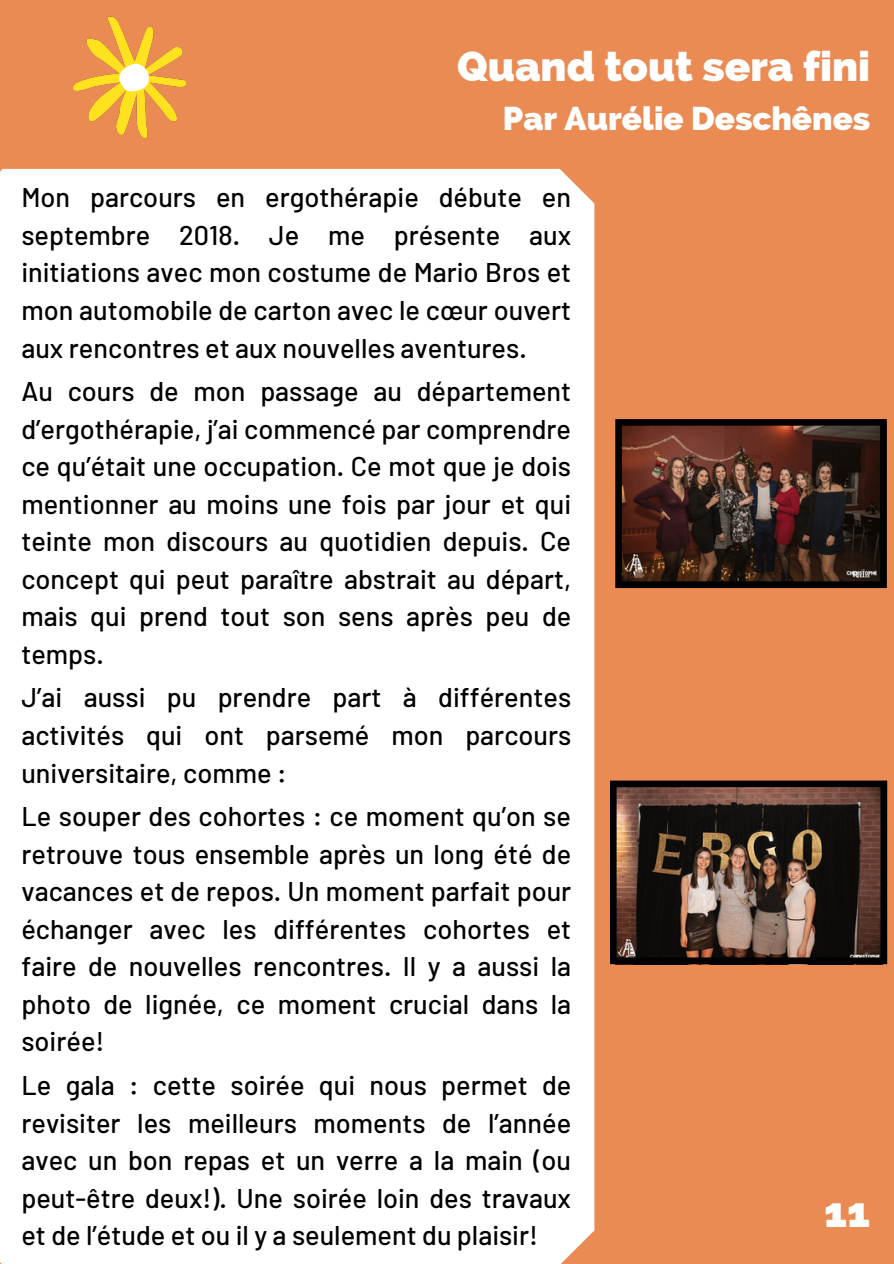
<style>
.page{position:relative;width:894px;height:1264px;background:#fff}
.page>*{position:absolute;margin:0;border:0;box-sizing:border-box;transform-origin:0 0}
.t1{font:800 42px "Raleway";color:#fff}
.t2{font:800 33px "Raleway";color:#fff}
.t3{font:500 27px/37.5px "Barlow";color:#000;text-align:justify}
</style>
<div class="page">
<div style="left:0;top:0;width:893px;height:1263px;background:#ea8b54"></div>
<div style="left:0;top:169px;width:594px;height:1094px;background:#fff"></div>
<svg style="left:610px;top:780px;width:276px;height:184px;background:#4f3c31"></svg>
<img style="left:73px;top:16px;width:114px;height:122px">
<svg style="left:615px;top:419px;width:271px;height:169px;background:#40271f"></svg>
<p class="t1" style="left:457px;top:41px;width:414px">Quand tout sera fini</p>
<p class="t2" style="left:503px;top:99px;width:368px">Par Aurélie Deschênes</p>
<p class="t3" style="left:21px;top:178px;width:551px">Mon parcours en ergothérapie débute en septembre 2018. Je me présente aux initiations avec mon costume de Mario Bros et mon automobile de carton avec le cœur ouvert aux rencontres et aux nouvelles aventures.</p>
<p class="t3" style="left:21px;top:371px;width:551px">Au cours de mon passage au département d’ergothérapie, j’ai commencé par comprendre ce qu’était une occupation. Ce mot que je dois mentionner au moins une fois par jour et qui teinte mon discours au quotidien depuis. Ce concept qui peut paraître abstrait au départ, mais qui prend tout son sens après peu de temps.</p>
<p class="t3" style="left:21px;top:678px;width:551px">J’ai aussi pu prendre part à différentes activités qui ont parsemé mon parcours universitaire, comme :</p>
<p class="t3" style="left:21px;top:796px;width:551px">Le souper des cohortes : ce moment qu’on se retrouve tous ensemble après un long été de vacances et de repos. Un moment parfait pour échanger avec les différentes cohortes et faire de nouvelles rencontres. Il y a aussi la photo de lignée, ce moment crucial dans la soirée!</p>
<p class="t3" style="left:21px;top:1065px;width:551px">Le gala : cette soirée qui nous permet de revisiter les meilleurs moments de l’année avec un bon repas et un verre a la main (ou peut-être deux!). Une soirée loin des travaux et de l’étude et ou il y a seulement du plaisir!</p>
<p class="t1" style="left:824px;top:1187px;width:47px">11</p>
</div>
